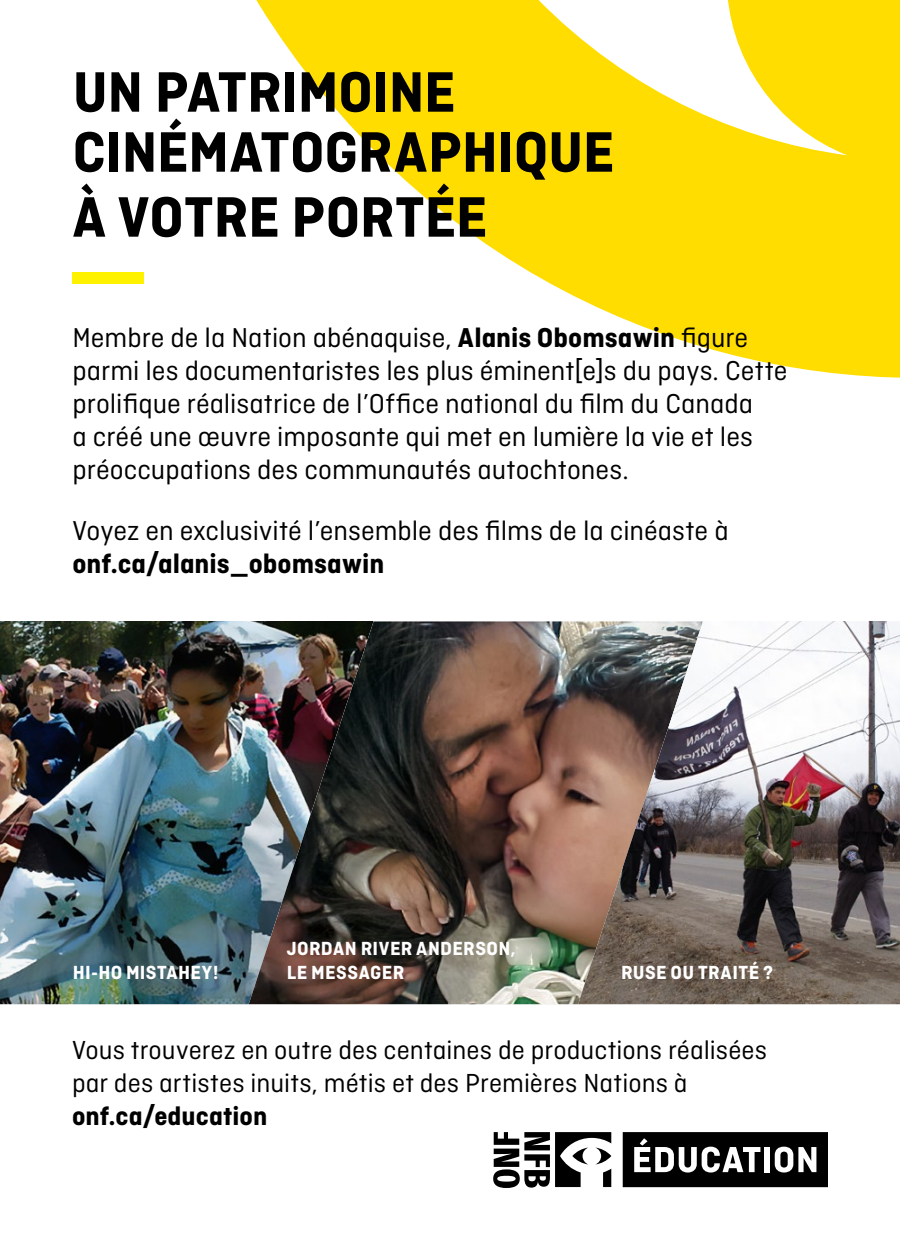
<style>
.page{position:relative;width:900px;height:1260px;background:#fff}
.page>*{position:absolute;margin:0;border:0;box-sizing:border-box;transform-origin:0 0}
.t1{font:700 60px/62.5px "Ciutadella";letter-spacing:-.01em;color:#000}
.t2{font:28.75px/33px "Ciutadella";color:#000}
.t3{font:700 28.75px "Ciutadella";color:#000}
.t4{font:27.5px/33px "Ciutadella";letter-spacing:.005em;color:#000}
.t5{font:700 27.5px "Ciutadella";letter-spacing:.005em;color:#000}
.t6{font:700 20px "Ciutadella";letter-spacing:.015em;color:#fff}
.s1{font-weight:700}
</style>
<div class="page">
<svg style="left:256px;top:0;width:644px;height:378px;fill:#fd0"></svg>
<div style="left:72px;top:272px;width:72px;height:12px;background:#fff200"></div>
<img style="left:0;top:621px;width:249px;height:383px">
<img style="left:249px;top:621px;width:329px;height:383px">
<img style="left:578px;top:621px;width:322px;height:383px">
<svg style="left:493px;top:1132px;width:335px;height:56px"></svg>
<h1 class="t1" style="left:72px;top:61px;width:543px">UN PATRIMOINE<br>CINÉMATOGRAPHIQUE<br>À VOTRE PORTÉE</h1>
<p class="t2" style="left:72px;top:321px;width:717px">Membre de la Nation abénaquise, <span class="s1">Alanis Obomsawin</span> figure parmi les documentaristes les plus éminent[e]s du pays. Cette prolifique réalisatrice de l’Office national du film du Canada<br>a créé une œuvre imposante qui met en lumière la vie et les préoccupations des communautés autochtones.</p>
<p class="t2" style="left:72px;top:514px;width:658px">Voyez en exclusivité l’ensemble des films de la cinéaste à</p>
<p class="t3" style="left:72px;top:547px;width:313px">onf.ca/alanis_obomsawin</p>
<p class="t6" style="left:287px;top:937px;width:230px">JORDAN RIVER ANDERSON,</p>
<p class="t6" style="left:73px;top:961px;width:147px">HI-HO MISTAHEY!</p>
<p class="t6" style="left:287px;top:961px;width:119px">LE MESSAGER</p>
<p class="t6" style="left:621px;top:961px;width:154px">RUSE OU TRAITÉ ?</p>
<p class="t4" style="left:72px;top:1034px;width:697px">Vous trouverez en outre des centaines de productions réalisées par des artistes inuits, métis et des Premières Nations à</p>
<p class="t5" style="left:72px;top:1100px;width:197px">onf.ca/education</p>
</div>
